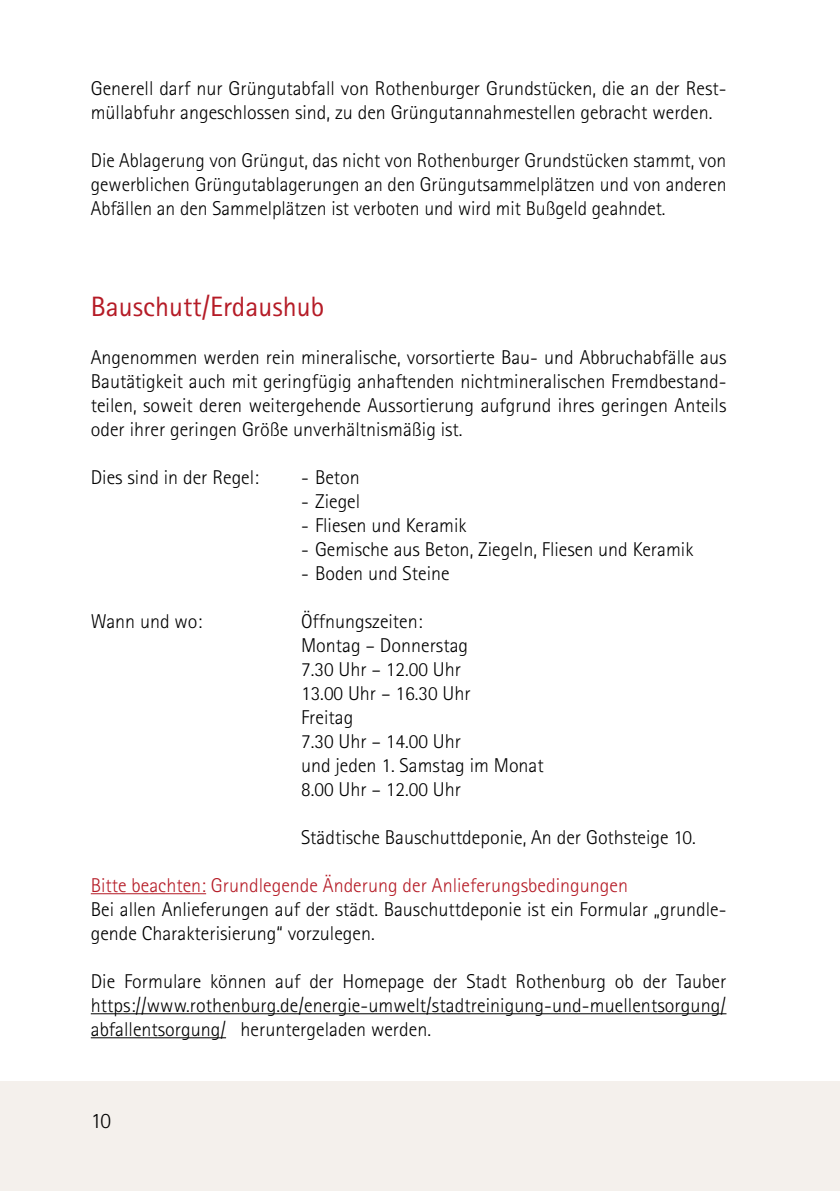
<style>
.page{position:relative;width:840px;height:1191px;background:#fff}
.page>*{position:absolute;margin:0;border:0;box-sizing:border-box;transform-origin:0 0}
.t1{font:28px "Rotis Sans Serif";color:#b51b26}
.t2{font:300 22px "Rotis Sans Serif";color:#000}
.t3{font:300 20px/24px "Rotis Sans Serif";color:#000}
.t4{font:300 20px "Rotis Sans Serif";color:#b51b26}
</style>
<div class="page">
<div style="left:0;top:1081px;width:839px;height:110px;background:#f4f0ec"></div>
<hr style="left:91px;top:893px;width:115px;height:1px;background:#b51b26">
<hr style="left:91px;top:1013px;width:635px;height:1px;background:#000">
<hr style="left:91px;top:1037px;width:135px;height:1px;background:#000">
<p class="t3" style="left:91px;top:76px;width:637px">Generell darf nur Grüngutabfall von Rothenburger Grundstücken, die an der Rest&shy;müllabfuhr angeschlossen sind, zu den Grüngutannahmestellen gebracht werden.</p>
<p class="t3" style="left:91px;top:148px;width:636px;text-align:justify">Die Ablagerung von Grüngut, das nicht von Rothenburger Grundstücken stammt, von gewerblichen Grüngutablagerungen an den Grüngutsammelplätzen und von anderen Abfällen an den Sammelplätzen ist verboten und wird mit Bußgeld geahndet.</p>
<h1 class="t1" style="left:91px;top:289px;width:235px">Bauschutt/Erdaushub</h1>
<p class="t3" style="left:91px;top:345px;width:637px;text-align:justify">Angenommen werden rein mineralische, vorsortierte Bau- und Abbruchabfälle aus Bautätigkeit auch mit geringfügig anhaftenden nichtmineralischen Fremdbestand&shy;teilen, soweit deren weitergehende Aussortierung aufgrund ihres geringen Anteils oder ihrer geringen Größe unverhältnismäßig ist.</p>
<p class="t3" style="left:91px;top:465px;width:170px">Dies sind in der Regel:</p>
<p class="t3" style="left:301px;top:465px;width:60px">- Beton</p>
<p class="t3" style="left:301px;top:489px;width:61px">- Ziegel</p>
<p class="t3" style="left:301px;top:513px;width:167px">- Fliesen und Keramik</p>
<p class="t3" style="left:301px;top:537px;width:394px">- Gemische aus Beton, Ziegeln, Fliesen und Keramik</p>
<p class="t3" style="left:301px;top:561px;width:150px">- Boden und Steine</p>
<p class="t3" style="left:91px;top:609px;width:113px">Wann und wo:</p>
<p class="t3" style="left:301px;top:609px;width:244px">Öffnungszeiten:<br>Montag – Donnerstag<br>7.30 Uhr – 12.00 Uhr<br>13.00 Uhr – 16.30 Uhr<br>Freitag<br>7.30 Uhr – 14.00 Uhr<br>und jeden 1. Samstag im Monat<br>8.00 Uhr – 12.00 Uhr</p>
<p class="t3" style="left:301px;top:825px;width:394px">Städtische Bauschuttdeponie, An der Gothsteige 10.</p>
<p class="t4" style="left:91px;top:873px;width:538px">Bitte beachten: Grundlegende Änderung der Anlieferungsbedingungen</p>
<p class="t3" style="left:91px;top:897px;width:636px">Bei allen Anlieferungen auf der städt. Bauschuttdeponie ist ein Formular „grundle&shy;gende Charakterisierung“ vorzulegen.</p>
<p class="t3" style="left:91px;top:969px;width:636px;text-align:justify">Die Formulare können auf der Homepage der Stadt Rothenburg ob der Tauber https://www.rothenburg.de/energie-umwelt/stadtreinigung-und-muellentsorgung/ abfallentsorgung/ heruntergeladen werden.</p>
<p class="t2" style="left:91px;top:1108px;width:22px">10</p>
</div>
